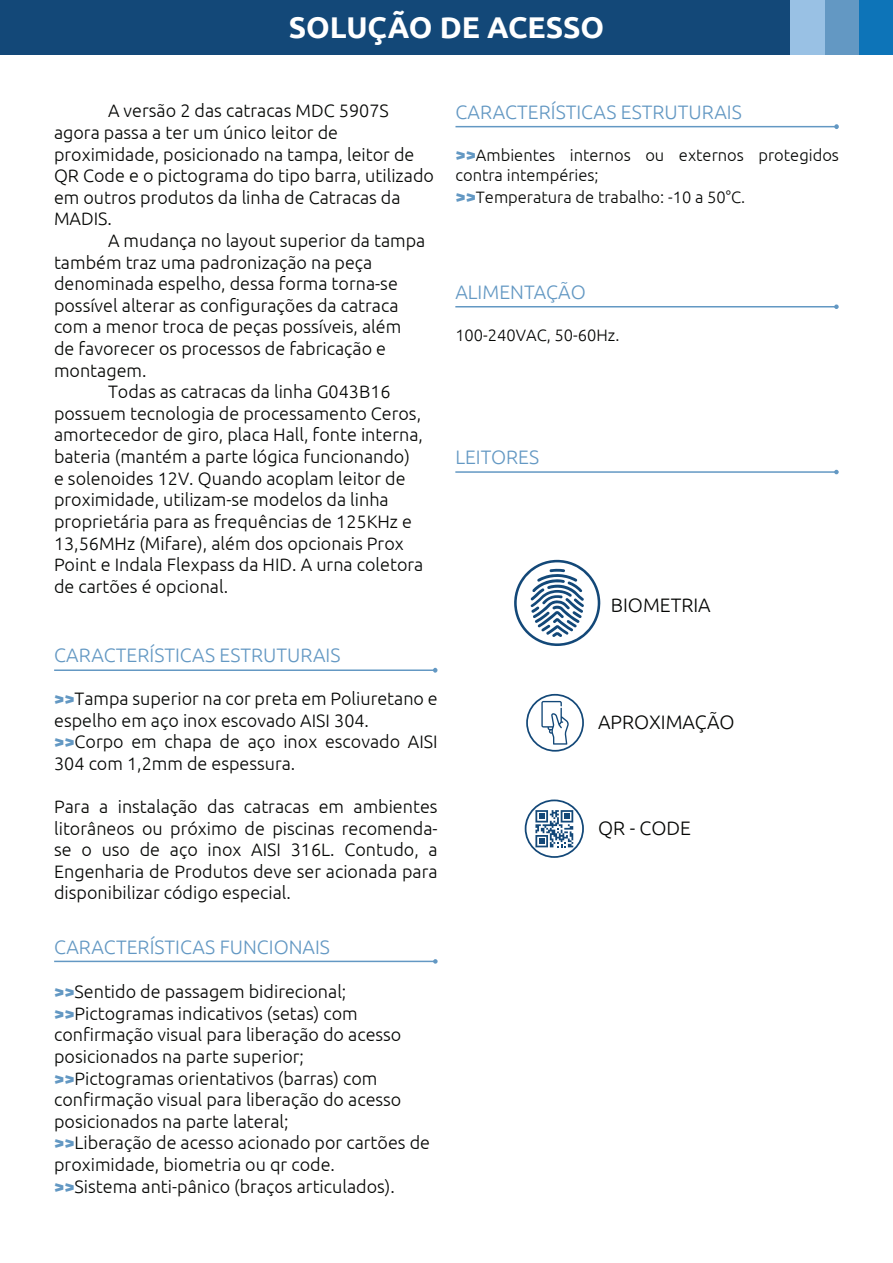
<style>
.page{position:relative;width:893px;height:1263px;background:#fff}
.page>*{position:absolute;margin:0;border:0;box-sizing:border-box;transform-origin:0 0}
.t1{font:700 30px "Ubuntu";color:#fff}
.t2{font:300 19.5px "Ubuntu";color:#6398c3}
.t3{font:300 19.5px "Ubuntu";color:#040503}
.t4{font:300 18px/21.6px "Ubuntu";color:#040503}
.t5{font:300 16.5px/19.8px "Ubuntu";color:#040503}
.s1{font-weight:700;color:#6398c3}
.s2{font-weight:700;font-size:18px;color:#6398c3}
</style>
<div class="page">
<div style="left:0;top:0;width:893px;height:54px;background:#134878"></div>
<div style="left:859px;top:0;width:34px;height:54px;background:#0d74b8"></div>
<div style="left:825px;top:0;width:34px;height:54px;background:#6398c3"></div>
<div style="left:790px;top:0;width:35px;height:54px;background:#99c1e4"></div>
<hr style="left:54px;top:669px;width:381px;height:2px;background:#6398c3">
<svg style="left:433px;top:668px;width:4px;height:5px"></svg>
<hr style="left:455px;top:126px;width:382px;height:1px;background:#6398c3">
<svg style="left:834px;top:124px;width:5px;height:5px"></svg>
<hr style="left:455px;top:306px;width:381px;height:1px;background:#6398c3">
<svg style="left:834px;top:304px;width:5px;height:5px"></svg>
<hr style="left:455px;top:471px;width:381px;height:2px;background:#6398c3">
<svg style="left:834px;top:470px;width:5px;height:4px"></svg>
<hr style="left:54px;top:961px;width:381px;height:1px;background:#6398c3">
<svg style="left:433px;top:959px;width:5px;height:5px"></svg>
<svg style="left:526px;top:694px;width:58px;height:58px"></svg>
<svg style="left:514px;top:559px;width:87px;height:87px"></svg>
<svg style="left:525px;top:799px;width:59px;height:59px"></svg>
<h1 class="t1" style="left:289px;top:9px;width:317px">SOLUÇÃO DE ACESSO</h1>
<p class="t4" style="left:54px;top:100px;width:381px;text-indent:54px">A versão 2 das catracas MDC 5907S agora passa a ter um único leitor de proximidade, posicionado na tampa, leitor de QR Code e o pictograma do tipo barra, utilizado em outros produtos da linha de Catracas da MADIS.</p>
<p class="t4" style="left:108px;top:229px;width:319px">A mudança no layout superior da tampa</p>
<p class="t4" style="left:54px;top:251px;width:320px">também traz uma padronização na peça</p>
<p class="t4" style="left:54px;top:273px;width:345px">denominada espelho, dessa forma torna-se</p>
<p class="t4" style="left:54px;top:294px;width:346px">possível alterar as configurações da catraca</p>
<p class="t4" style="left:54px;top:316px;width:349px">com a menor troca de peças possíveis, além</p>
<p class="t4" style="left:54px;top:337px;width:334px">de favorecer os processos de fabricação e</p>
<p class="t4" style="left:54px;top:359px;width:94px">montagem.</p>
<p class="t4" style="left:108px;top:381px;width:284px">Todas as catracas da linha G043B16</p>
<p class="t4" style="left:54px;top:402px;width:369px">possuem tecnologia de processamento Ceros,</p>
<p class="t4" style="left:54px;top:424px;width:370px">amortecedor de giro, placa Hall, fonte interna,</p>
<p class="t4" style="left:54px;top:445px;width:357px">bateria (mantém a parte lógica funcionando)</p>
<p class="t4" style="left:54px;top:467px;width:353px">e solenoides 12V. Quando acoplam leitor de</p>
<p class="t4" style="left:54px;top:489px;width:336px">proximidade, utilizam-se modelos da linha</p>
<p class="t4" style="left:54px;top:510px;width:360px">proprietária para as frequências de 125KHz e</p>
<p class="t4" style="left:54px;top:532px;width:351px">13,56MHz (Mifare), além dos opcionais Prox</p>
<p class="t4" style="left:54px;top:553px;width:371px">Point e Indala Flexpass da HID. A urna coletora</p>
<p class="t4" style="left:54px;top:575px;width:176px">de cartões é opcional.</p>
<p class="t2" style="left:54px;top:643px;width:288px">CARACTERÍSTICAS ESTRUTURAIS</p>
<p class="t4" style="left:54px;top:687px;width:385px"><span class="s1">&gt;&gt;</span>Tampa superior na cor preta em Poliuretano e espelho em aço inox escovado AISI 304. <span class="s1">&gt;&gt;</span>Corpo em chapa de aço inox escovado AISI 304 com 1,2mm de espessura.</p>
<p class="t4" style="left:54px;top:795px;width:385px;text-align:justify">Para a instalação das catracas em ambientes litorâneos ou próximo de piscinas recomenda&shy;se o uso de aço inox AISI 316L. Contudo, a Engenharia de Produtos deve ser acionada para disponibilizar código especial.</p>
<p class="t2" style="left:54px;top:935px;width:277px">CARACTERÍSTICAS FUNCIONAIS</p>
<p class="t4" style="left:54px;top:980px;width:377px"><span class="s1">&gt;&gt;</span>Sentido de passagem bidirecional; <span class="s1">&gt;&gt;</span>Pictogramas indicativos (setas) com confirmação visual para liberação do acesso posicionados na parte superior;<br><span class="s1">&gt;&gt;</span>Pictogramas orientativos (barras) com confirmação visual para liberação do acesso posicionados na parte lateral;<br><span class="s1">&gt;&gt;</span>Liberação de acesso acionado por cartões de proximidade, biometria ou qr code.<br><span class="s1">&gt;&gt;</span>Sistema anti-pânico (braços articulados).</p>
<p class="t2" style="left:455px;top:100px;width:288px">CARACTERÍSTICAS ESTRUTURAIS</p>
<p class="t5" style="left:455px;top:145px;width:385px"><span class="s2">&gt;&gt;</span>Ambientes internos ou externos protegidos contra intempéries;</p>
<p class="t5" style="left:455px;top:187px;width:291px"><span class="s2">&gt;&gt;</span>Temperatura de trabalho: -10 a 50°C.</p>
<p class="t2" style="left:455px;top:280px;width:132px">ALIMENTAÇÃO</p>
<p class="t5" style="left:455px;top:325px;width:166px">100-240VAC, 50-60Hz.</p>
<p class="t2" style="left:455px;top:445px;width:85px">LEITORES</p>
<p class="t3" style="left:611px;top:593px;width:101px">BIOMETRIA</p>
<p class="t3" style="left:598px;top:710px;width:138px">APROXIMAÇÃO</p>
<p class="t3" style="left:598px;top:816px;width:94px">QR - CODE</p>
</div>
